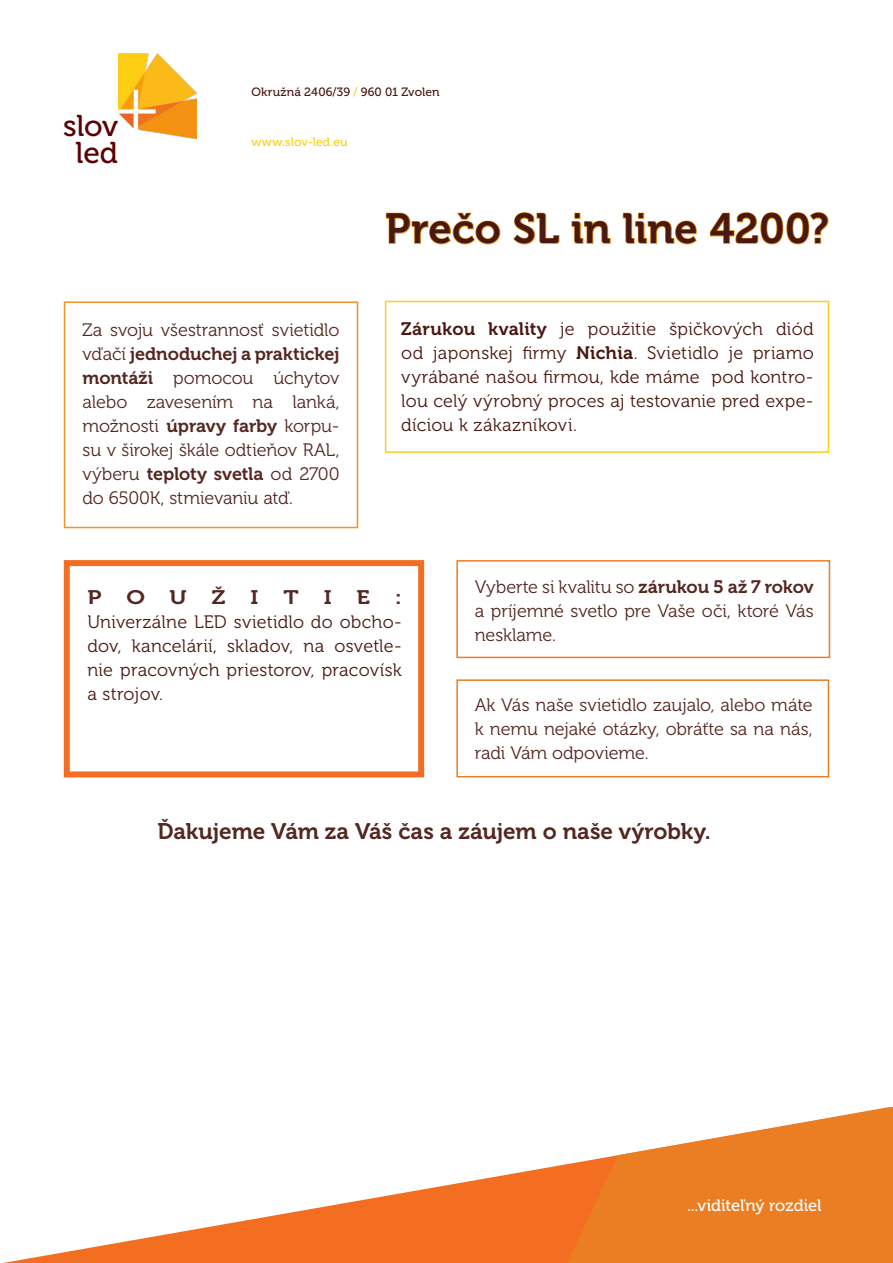
<style>
.page{position:relative;width:893px;height:1263px;background:#fff}
.page>*{position:absolute;margin:0;border:0;box-sizing:border-box;transform-origin:0 0}
.t1{font:42px "Museo 700";color:#491810}
.t2{font:30px/27px "Museo 500";letter-spacing:-.01em;color:#5b0002;text-align:center}
.t3{font:22.5px "Museo 700";letter-spacing:-.005em;color:#542721}
.t4{font:19.5px "Museo 700";color:#542721;scale:1.2 1}
.t5{font:18px/24px "Museo 300";letter-spacing:.01em;color:#491810;text-align:justify}
.t6{font:18px/24px "Museo 300";letter-spacing:-.005em;color:#542721;text-align:justify}
.t7{font:18px/24px "Museo 300";letter-spacing:-.01em;color:#552720;text-align:justify}
.t8{font:18px "Museo 700";letter-spacing:-.005em;color:#552720}
.t9{font:16.5px "Museo 500";letter-spacing:-.005em;color:#fff}
.t10{font:12px "Museo 500";letter-spacing:.01em;color:#491810}
.t11{font:12px "Museo 500";letter-spacing:.01em;color:#fdce17}
.s1{color:#fdce17}
.s2{font-family:"Museo 300"}
.s3{font-family:"Museo 700"}
</style>
<div class="page">
<div style="left:385px;top:301px;width:444px;height:152px;border:2px solid #fdce17"></div>
<div style="left:64px;top:301px;width:294px;height:227px;border:2px solid #f29222"></div>
<svg style="left:3px;top:1164px;width:564px;height:99px"></svg>
<svg style="left:567px;top:1107px;width:326px;height:156px;fill:#eb7d23"></svg>
<img style="left:118px;top:54px;width:79px;height:84px">
<svg style="left:386px;top:212px;width:115px;height:33px"></svg>
<svg style="left:513px;top:212px;width:47px;height:33px"></svg>
<svg style="left:571px;top:212px;width:40px;height:32px"></svg>
<svg style="left:622px;top:212px;width:75px;height:33px"></svg>
<svg style="left:709px;top:212px;width:120px;height:33px"></svg>
<div style="left:456px;top:679px;width:373px;height:98px;border:2px solid #eb7d23"></div>
<div style="left:64px;top:560px;width:360px;height:217px;border:6px solid #f36e24"></div>
<div style="left:456px;top:560px;width:374px;height:98px;border:2px solid #eb7d23"></div>
<h2 class="t2" style="left:63px;top:112px;width:56px">slov led</h2>
<p class="t10" style="left:251px;top:86px;width:190px">Okružná 2406/39 <span class="s1">/</span> 960 01 Zvolen</p>
<p class="t11" style="left:251px;top:135px;width:98px">www.slov-led.eu</p>
<h1 class="t1" style="left:385px;top:205px;width:445px">Prečo SL in line 4200?</h1>
<p class="t7" style="left:82px;top:318px;width:259px">Za svoju všestrannosť svietidlo</p>
<p class="t8" style="left:82px;top:344px;width:259px"><span class="s2">vďačí</span> jednoduchej a praktickej</p>
<p class="t7" style="left:82px;top:366px;width:259px"><span class="s3">montáži</span> pomocou úchytov alebo zavesením na lanká, možnosti <span class="s3">úpravy farby</span> korpu&shy;su v širokej škále odtieňov RAL,</p>
<p class="t8" style="left:82px;top:464px;width:259px"><span class="s2">výberu</span> teploty svetla <span class="s2">od 2700</span></p>
<p class="t7" style="left:83px;top:486px;width:212px">do 6500K, stmievaniu atď.</p>
<p class="t5" style="left:401px;top:317px;width:414px"><span class="s3">Zárukou kvality</span> je použitie špičkových diód od japonskej firmy <span class="s3">Nichia</span>. Svietidlo je priamo vyrábané našou firmou, kde máme pod kontro&shy;lou celý výrobný proces aj testovanie pred expe&shy;díciou k zákazníkovi.</p>
<p class="t4" style="left:87px;top:586px;width:13px">P</p>
<p class="t4" style="left:126px;top:586px;width:17px">O</p>
<p class="t4" style="left:170px;top:586px;width:16px">U</p>
<p class="t4" style="left:212px;top:586px;width:13px">Ž</p>
<p class="t4" style="left:251px;top:586px;width:8px">I</p>
<p class="t4" style="left:284px;top:586px;width:14px">T</p>
<p class="t4" style="left:324px;top:586px;width:8px">I</p>
<p class="t4" style="left:357px;top:586px;width:13px">E</p>
<p class="t4" style="left:395px;top:586px;width:7px">:</p>
<p class="t5" style="left:87px;top:610px;width:316px">Univerzálne LED svietidlo do obcho&shy;dov, kancelárií, skladov, na osvetle&shy;nie pracovných priestorov, pracovísk a strojov.</p>
<p class="t6" style="left:475px;top:575px;width:340px">Vyberte si kvalitu so <span class="s3">zárukou 5 až 7 rokov </span>a príjemné svetlo pre Vaše oči, ktoré Vás nesklame.</p>
<p class="t6" style="left:475px;top:693px;width:339px">Ak Vás naše svietidlo zaujalo, alebo máte k nemu nejaké otázky, obráťte sa na nás, radi Vám odpovieme.</p>
<p class="t3" style="left:157px;top:818px;width:555px">Ďakujeme Vám za Váš čas a záujem o naše výrobky.</p>
<p class="t9" style="left:687px;top:1196px;width:136px">...viditeľný rozdiel</p>
</div>
